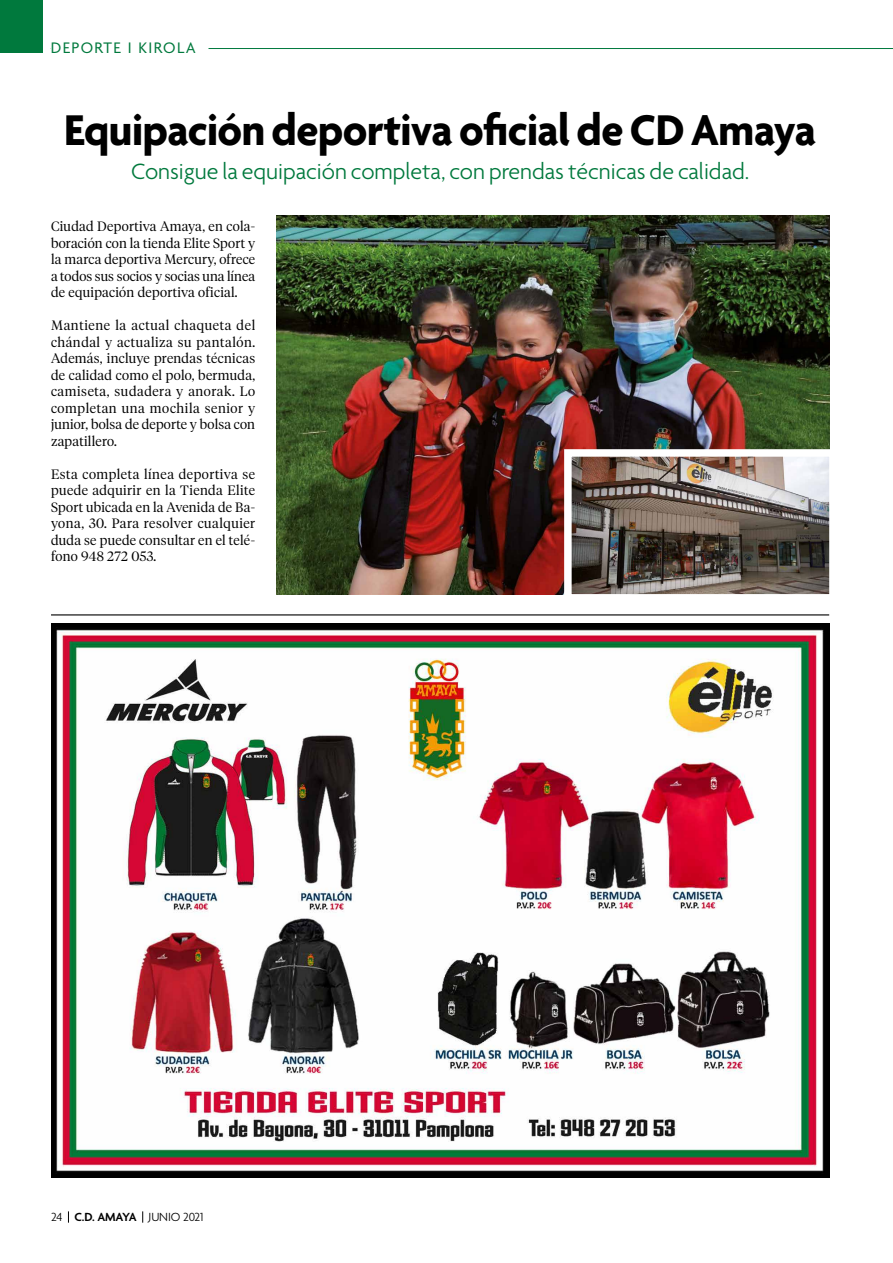
<style>
.page{position:relative;width:893px;height:1263px;background:#fff}
.page>*{position:absolute;margin:0;border:0;box-sizing:border-box;transform-origin:0 0}
.t1{font:700 46.5px "Agenda";letter-spacing:-.01em;color:#000}
.t2{font:300 24px "Agenda";color:#00793d}
.t3{font:16.5px "Agenda";letter-spacing:.08em;color:#00793d}
.t4{font:300 13.5px/16.5px "Tiempos Headline";letter-spacing:.02em;color:#000;text-align:justify}
.t5{font:300 12.75px "Agenda";letter-spacing:-.01em;color:#000}
.s1{font-weight:600}
</style>
<div class="page">
<div style="left:0;top:0;width:43px;height:53px;background:#00793d"></div>
<hr style="left:51px;top:48px;width:842px;height:1px;background:#00793d">
<div style="left:51px;top:38px;width:157px;height:19px;background:#fff"></div>
<img style="left:51px;top:623px;width:778px;height:555px">
<hr style="left:51px;top:614px;width:778px;height:1px;background:#000">
<img style="left:276px;top:215px;width:553px;height:379px">
<img style="left:560px;top:445px;width:270px;height:150px">
<svg style="left:68px;top:1211px;width:1px;height:12px"></svg>
<svg style="left:142px;top:1211px;width:1px;height:12px"></svg>
<p class="t3" style="left:51px;top:39px;width:147px">DEPORTE I KIROLA</p>
<h1 class="t1" style="left:64px;top:105px;width:754px">Equipación deportiva oficial de CD Amaya</h1>
<h2 class="t2" style="left:131px;top:159px;width:620px">Consigue la equipación completa, con prendas técnicas de calidad.</h2>
<p class="t4" style="left:51px;top:217px;width:206px">Ciudad Deportiva Amaya, en cola&shy;boración con la tienda Elite Sport y la marca deportiva Mercury, ofrece a todos sus socios y socias una línea de equipación deportiva oficial.</p>
<p class="t4" style="left:51px;top:316px;width:206px">Mantiene la actual chaqueta del chándal y actualiza su pantalón.<br>Además, incluye prendas técnicas de calidad como el polo, bermuda, camiseta, sudadera y anorak. Lo completan una mochila senior y junior, bolsa de deporte y bolsa con zapatillero.</p>
<p class="t4" style="left:51px;top:465px;width:206px">Esta completa línea deportiva se puede adquirir en la Tienda Elite Sport ubicada en la Avenida de Ba&shy;yona, 30. Para resolver cualquier duda se puede consultar en el telé&shy;fono 948 272 053.</p>
<p class="t5" style="left:51px;top:1210px;width:154px">24 <span class="s1">C.D. AMAYA</span> JUNIO 2021</p>
</div>
